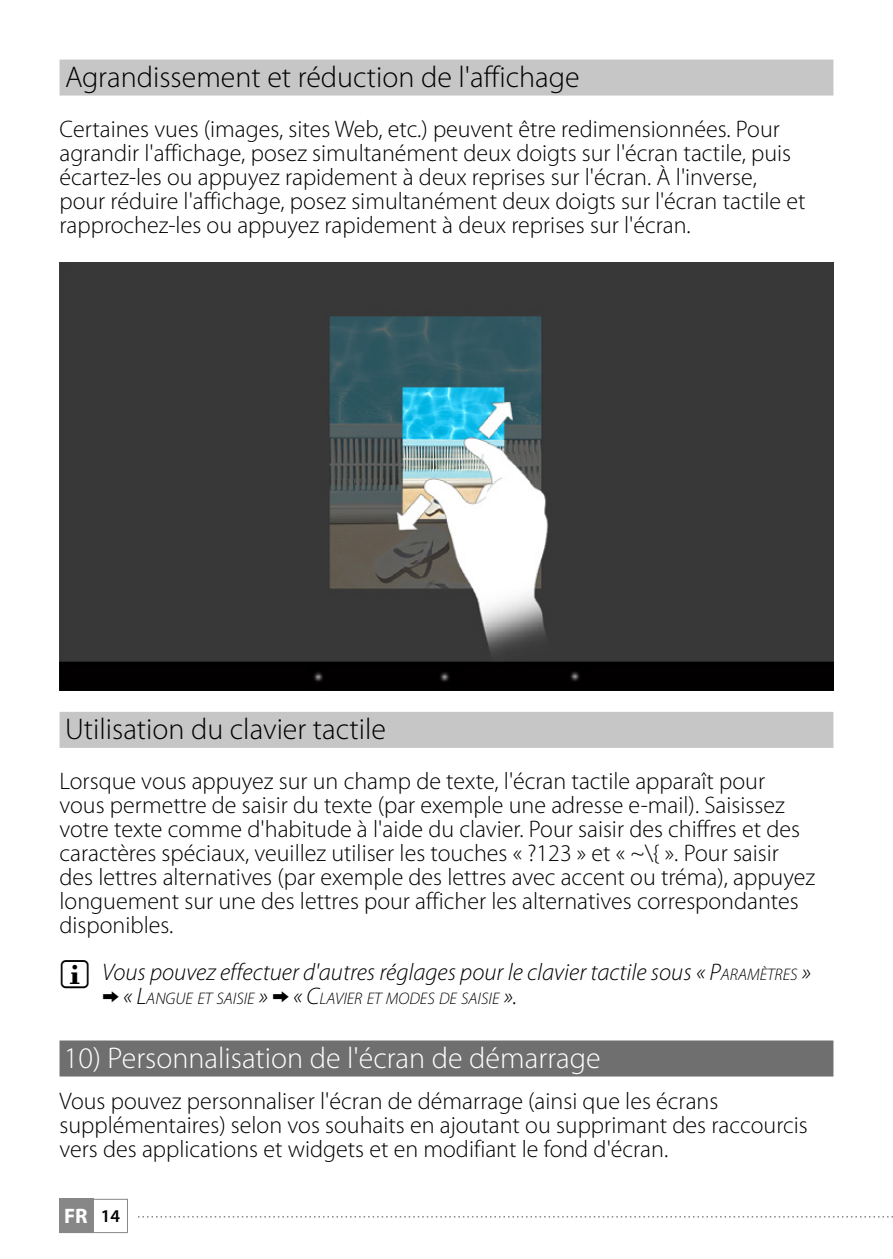
<style>
.page{position:relative;width:893px;height:1259px;background:#fff}
.page>*{position:absolute;margin:0;border:0;box-sizing:border-box;transform-origin:0 0}
.t1{font:300 30px "Myriad Pro";color:#000}
.t2{font:300 30px "Myriad Pro";color:#fff}
.t3{font:300 24px/24px "Myriad Pro";color:#000}
.t4{font:italic 300 24px "Myriad Pro";color:#000}
.t5{font:700 21px "Myriad Pro";color:#fff}
.t6{font:italic 300 16.8px "Myriad Pro";color:#000}
.s1{font-style:inherit}
.s2{font-size:16.8px}
.s3{font-size:24px}
.s4{font-weight:600;font-size:18px;color:#000}
</style>
<div class="page">
<div style="left:60px;top:1199px;width:34px;height:34px;background:#878787"></div>
<div style="left:60px;top:1199px;width:68px;height:34px;border:1px solid #878787"></div>
<svg style="left:138px;top:1216px;width:755px;height:1px"></svg>
<div style="left:60px;top:60px;width:773px;height:36px;background:#c6c6c6"></div>
<div style="left:60px;top:712px;width:773px;height:36px;background:#c6c6c6"></div>
<div style="left:60px;top:1040px;width:773px;height:36px;background:#706f6f"></div>
<img style="left:60px;top:262px;width:773px;height:428px">
<p class="t1" style="left:65px;top:61px;width:516px">Agrandissement et réduction de l'affichage</p>
<p class="t3" style="left:60px;top:117px;width:747px">Certaines vues (images, sites Web, etc.) peuvent être redimensionnées. Pour agrandir l'affichage, posez simultanément deux doigts sur l'écran tactile, puis écartez-les ou appuyez rapidement à deux reprises sur l'écran. À l'inverse, pour réduire l'affichage, posez simultanément deux doigts sur l'écran tactile et rapprochez-les ou appuyez rapidement à deux reprises sur l'écran.</p>
<p class="t1" style="left:65px;top:713px;width:322px">Utilisation du clavier tactile</p>
<p class="t3" style="left:60px;top:769px;width:757px">Lorsque vous appuyez sur un champ de texte, l'écran tactile apparaît pour vous permettre de saisir du texte (par exemple une adresse e-mail). Saisissez votre texte comme d'habitude à l'aide du clavier. Pour saisir des chiffres et des caractères spéciaux, veuillez utiliser les touches « ?123 » et « ~\{ ». Pour saisir des lettres alternatives (par exemple des lettres avec accent ou tréma), appuyez longuement sur une des lettres pour afficher les alternatives correspondantes disponibles.</p>
<p class="t4" style="left:102px;top:959px;width:710px">Vous pouvez effectuer d'autres réglages pour le clavier tactile sous « <span class="s1">P</span><span class="s2">ARAMÈTRES</span> »</p>
<p class="t6" style="left:123px;top:989px;width:396px"><span class="s3">«</span> <span class="s3">L</span>ANGUE ET SAISIE <span class="s3">» «</span> <span class="s3">C</span>LAVIER ET MODES DE SAISIE <span class="s3">».</span></p>
<p class="t2" style="left:64px;top:1041px;width:538px">10) Personnalisation de l'écran de démarrage</p>
<p class="t3" style="left:60px;top:1089px;width:750px">Vous pouvez personnaliser l'écran de démarrage (ainsi que les écrans supplémentaires) selon vos souhaits en ajoutant ou supprimant des raccourcis vers des applications et widgets et en modifiant le fond d'écran.</p>
<p class="t5" style="left:64px;top:1202px;width:58px">FR <span class="s4">14</span></p>
</div>
